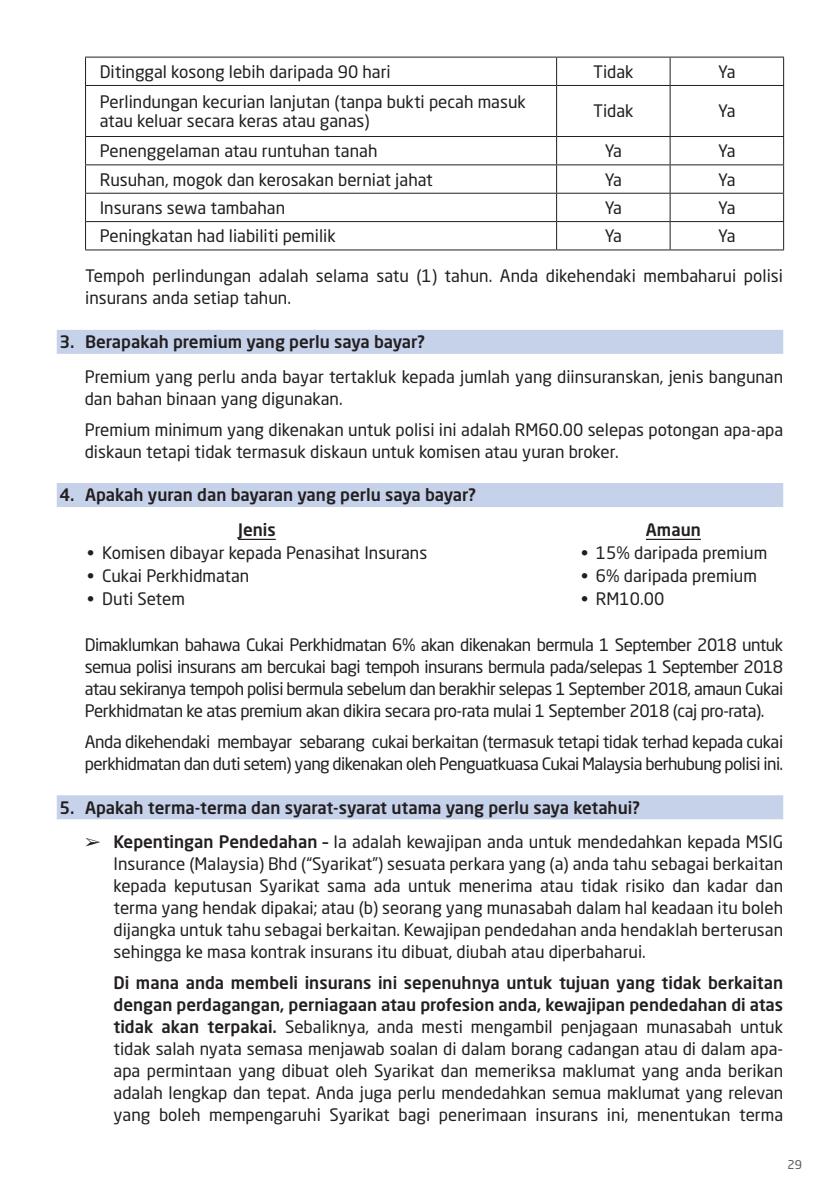
<style>
.page{position:relative;width:840px;height:1191px;background:#fff}
.page>*{position:absolute;margin:0;border:0;box-sizing:border-box;transform-origin:0 0}
.BASE__Reg__8_5_11_5{font:17px/22px "Neo Sans Std";color:#231f20}
.BASE__Reg__8_5_11_5-2{font:17px/22px "Neo Sans Std";letter-spacing:-.035em;color:#231f20}
.BAND__Disclosure__Ta{font:500 17px "Neo Sans Std";color:#231f20}
.Tick_head_Body_text{font:17px/22px "Neo Sans Std";letter-spacing:.005em;color:#231f20}
.BASE__Reg__8_5_11_5-3{font:500 17px "Neo Sans Std";color:#231f20}
.t1{font:12px "Neo Sans Std";color:#57585a}
.s1{font-weight:500}
</style>
<div class="page">
<div style="left:57px;top:330px;width:725px;height:24px;background:#c6d2ea"></div>
<div style="left:57px;top:483px;width:725px;height:24px;background:#c6d2ea"></div>
<div style="left:57px;top:795px;width:725px;height:24px;background:#c6d2ea"></div>
<svg style="left:86px;top:58px;width:696px;height:191px"></svg>
<hr style="left:85px;top:57px;width:471px;height:1px;background:#231f20">
<svg style="left:85px;top:57px;width:1px;height:28px"></svg>
<hr style="left:556px;top:57px;width:113px;height:1px;background:#231f20">
<svg style="left:556px;top:57px;width:1px;height:28px"></svg>
<hr style="left:669px;top:57px;width:114px;height:1px;background:#231f20">
<svg style="left:669px;top:57px;width:1px;height:28px"></svg>
<hr style="left:85px;top:85px;width:471px;height:1px;background:#231f20">
<hr style="left:85px;top:86px;width:1px;height:50px;background:#231f20">
<hr style="left:556px;top:85px;width:113px;height:1px;background:#231f20">
<hr style="left:556px;top:86px;width:1px;height:50px;background:#231f20">
<hr style="left:669px;top:85px;width:114px;height:1px;background:#231f20">
<hr style="left:669px;top:86px;width:1px;height:50px;background:#231f20">
<hr style="left:782px;top:86px;width:1px;height:50px;background:#231f20">
<hr style="left:85px;top:136px;width:471px;height:1px;background:#231f20">
<hr style="left:556px;top:136px;width:113px;height:1px;background:#231f20">
<hr style="left:669px;top:136px;width:114px;height:1px;background:#231f20">
<hr style="left:85px;top:164px;width:471px;height:1px;background:#231f20">
<hr style="left:556px;top:164px;width:113px;height:1px;background:#231f20">
<hr style="left:669px;top:164px;width:114px;height:1px;background:#231f20">
<hr style="left:85px;top:193px;width:471px;height:1px;background:#231f20">
<hr style="left:556px;top:193px;width:113px;height:1px;background:#231f20">
<hr style="left:669px;top:193px;width:114px;height:1px;background:#231f20">
<hr style="left:85px;top:221px;width:471px;height:1px;background:#231f20">
<svg style="left:85px;top:137px;width:1px;height:112px"></svg>
<hr style="left:556px;top:221px;width:113px;height:1px;background:#231f20">
<svg style="left:556px;top:137px;width:1px;height:112px"></svg>
<hr style="left:669px;top:221px;width:114px;height:1px;background:#231f20">
<svg style="left:669px;top:137px;width:1px;height:112px"></svg>
<hr style="left:85px;top:249px;width:471px;height:1px;background:#231f20">
<hr style="left:556px;top:249px;width:113px;height:1px;background:#231f20">
<hr style="left:669px;top:249px;width:114px;height:1px;background:#231f20">
<hr style="left:238px;top:539px;width:37px;height:1px;background:#231f20">
<hr style="left:645px;top:539px;width:55px;height:1px;background:#231f20">
<p class="BASE__Reg__8_5_11_5" style="left:100px;top:60px;width:292px">Ditinggal kosong lebih daripada 90 hari</p>
<p class="BASE__Reg__8_5_11_5" style="left:592px;top:60px;width:42px">Tidak</p>
<p class="BASE__Reg__8_5_11_5" style="left:717px;top:60px;width:19px">Ya</p>
<p class="BASE__Reg__8_5_11_5" style="left:100px;top:93px;width:427px;line-height:18px">Perlindungan kecurian lanjutan (tanpa bukti pecah masuk atau keluar secara keras atau ganas)</p>
<p class="BASE__Reg__8_5_11_5" style="left:592px;top:100px;width:42px">Tidak</p>
<p class="BASE__Reg__8_5_11_5" style="left:717px;top:100px;width:19px">Ya</p>
<p class="BASE__Reg__8_5_11_5" style="left:100px;top:140px;width:279px">Penenggelaman atau runtuhan tanah</p>
<p class="BASE__Reg__8_5_11_5" style="left:604px;top:140px;width:19px">Ya</p>
<p class="BASE__Reg__8_5_11_5" style="left:717px;top:140px;width:19px">Ya</p>
<p class="BASE__Reg__8_5_11_5" style="left:100px;top:168px;width:334px">Rusuhan, mogok dan kerosakan berniat jahat</p>
<p class="BASE__Reg__8_5_11_5" style="left:604px;top:168px;width:19px">Ya</p>
<p class="BASE__Reg__8_5_11_5" style="left:717px;top:168px;width:19px">Ya</p>
<p class="BASE__Reg__8_5_11_5" style="left:100px;top:196px;width:187px">Insurans sewa tambahan</p>
<p class="BASE__Reg__8_5_11_5" style="left:604px;top:196px;width:19px">Ya</p>
<p class="BASE__Reg__8_5_11_5" style="left:717px;top:196px;width:19px">Ya</p>
<p class="BASE__Reg__8_5_11_5" style="left:100px;top:225px;width:237px">Peningkatan had liabiliti pemilik</p>
<p class="BASE__Reg__8_5_11_5" style="left:604px;top:225px;width:19px">Ya</p>
<p class="BASE__Reg__8_5_11_5" style="left:717px;top:225px;width:19px">Ya</p>
<p class="Tick_head_Body_text" style="left:85px;top:265px;width:699px">Tempoh perlindungan adalah selama satu (1) tahun. Anda dikehendaki membaharui polisi insurans anda setiap tahun.</p>
<p class="BAND__Disclosure__Ta" style="left:60px;top:331px;width:367px">3. Berapakah premium yang perlu saya bayar?</p>
<p class="BASE__Reg__8_5_11_5" style="left:85px;top:365px;width:699px">Premium yang perlu anda bayar tertakluk kepada jumlah yang diinsuranskan, jenis bangunan dan bahan binaan yang digunakan.</p>
<p class="BASE__Reg__8_5_11_5" style="left:85px;top:418px;width:699px">Premium minimum yang dikenakan untuk polisi ini adalah RM60.00 selepas potongan apa-apa diskaun tetapi tidak termasuk diskaun untuk komisen atau yuran broker.</p>
<p class="BAND__Disclosure__Ta" style="left:60px;top:484px;width:417px">4. Apakah yuran dan bayaran yang perlu saya bayar?</p>
<p class="BASE__Reg__8_5_11_5-3" style="left:238px;top:519px;width:39px">Jenis</p>
<p class="BASE__Reg__8_5_11_5-3" style="left:645px;top:519px;width:56px">Amaun</p>
<p class="BASE__Reg__8_5_11_5" style="left:87px;top:541px;width:341px">• Komisen dibayar kepada Penasihat Insurans</p>
<p class="BASE__Reg__8_5_11_5" style="left:580px;top:541px;width:188px">• 15% daripada premium</p>
<p class="BASE__Reg__8_5_11_5" style="left:87px;top:564px;width:163px">• Cukai Perkhidmatan</p>
<p class="BASE__Reg__8_5_11_5" style="left:580px;top:564px;width:177px">• 6% daripada premium</p>
<p class="BASE__Reg__8_5_11_5" style="left:87px;top:587px;width:99px">• Duti Setem</p>
<p class="BASE__Reg__8_5_11_5" style="left:580px;top:587px;width:85px">• RM10.00</p>
<p class="BASE__Reg__8_5_11_5" style="left:85px;top:633px;width:699px;text-align:justify">Dimaklumkan bahawa Cukai Perkhidmatan 6% akan dikenakan bermula 1 September 2018 untuk semua polisi insurans am bercukai bagi tempoh insurans bermula pada/selepas 1 September 2018 atau sekiranya tempoh polisi bermula sebelum dan berakhir selepas 1 September 2018, amaun Cukai Perkhidmatan ke atas premium akan dikira secara pro-rata mulai 1 September 2018 (caj pro-rata).</p>
<p class="BASE__Reg__8_5_11_5-2" style="left:85px;top:730px;width:699px">Anda dikehendaki membayar sebarang cukai berkaitan (termasuk tetapi tidak terhad kepada cukai perkhidmatan dan duti setem) yang dikenakan oleh Penguatkuasa Cukai Malaysia berhubung polisi ini.</p>
<p class="BAND__Disclosure__Ta" style="left:60px;top:796px;width:581px">5. Apakah terma-terma dan syarat-syarat utama yang perlu saya ketahui?</p>
<p class="BASE__Reg__8_5_11_5" style="left:113px;top:830px;width:670px;text-align:justify;text-indent:-28px">➢ <span class="s1">Kepentingan Pendedahan –</span> Ia adalah kewajipan anda untuk mendedahkan kepada MSIG Insurance (Malaysia) Bhd (“Syarikat”) sesuata perkara yang (a) anda tahu sebagai berkaitan kepada keputusan Syarikat sama ada untuk menerima atau tidak risiko dan kadar dan terma yang hendak dipakai; atau (b) seorang yang munasabah dalam hal keadaan itu boleh dijangka untuk tahu sebagai berkaitan. Kewajipan pendedahan anda hendaklah berterusan sehingga ke masa kontrak insurans itu dibuat, diubah atau diperbaharui.</p>
<p class="BASE__Reg__8_5_11_5" style="left:113px;top:971px;width:671px;text-align:justify"><span class="s1">Di mana anda membeli insurans ini sepenuhnya untuk tujuan yang tidak berkaitan dengan perdagangan, perniagaan atau profesion anda, kewajipan pendedahan di atas tidak akan terpakai.</span> Sebaliknya, anda mesti mengambil penjagaan munasabah untuk tidak salah nyata semasa menjawab soalan di dalam borang cadangan atau di dalam apa&shy;apa permintaan yang dibuat oleh Syarikat dan memeriksa maklumat yang anda berikan adalah lengkap dan tepat. Anda juga perlu mendedahkan semua maklumat yang relevan yang boleh mempengaruhi Syarikat bagi penerimaan insurans ini, menentukan terma</p>
<p class="t1" style="left:787px;top:1157px;width:16px">29</p>
</div>
